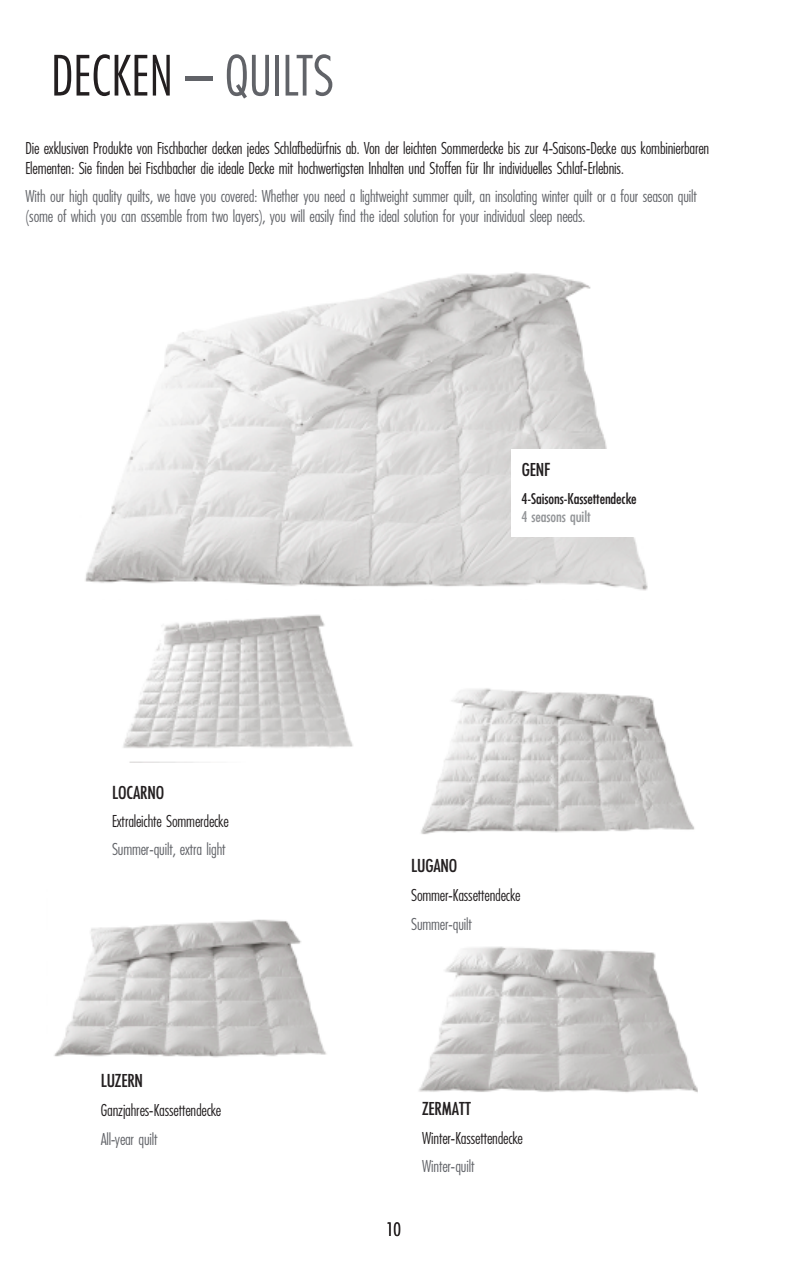
<style>
.page{position:relative;width:787px;height:1263px;background:#fff}
.page>*{position:absolute;margin:0;border:0;box-sizing:border-box;transform-origin:0 0}
.t1{font:300 condensed 54px "Futura";color:#616368}
.t2{font:500 condensed 18px "FU24";color:#231f20}
.t3{font:300 condensed 18px "Futura";color:#231f20}
.t4{font:300 condensed 16.5px/19.8px "FU24";color:#231f20}
.t5{font:300 condensed 16.5px/19.8px "FU24";color:#616368}
.t6{font:500 condensed 15px "FU24";color:#231f20}
.t7{font:500 condensed 15px "FU24";color:#939598}
.s1{color:#231f20}
</style>
<div class="page">
<img style="left:123px;top:614px;width:230px;height:148px">
<img style="left:421px;top:688px;width:274px;height:146px">
<img style="left:54px;top:919px;width:273px;height:139px">
<img style="left:419px;top:946px;width:278px;height:147px">
<img style="left:85px;top:272px;width:563px;height:319px">
<div style="left:512px;top:450px;width:160px;height:87px;background:#fff"></div>
<h1 class="t1" style="left:51px;top:44px;width:284px"><span class="s1">DECKEN</span> – QUILTS</h1>
<p class="t4" style="left:26px;top:138px;width:685px">Die exklusiven Produkte von Fischbacher decken jedes Schlafbedürfnis ab. Von der leichten Sommerdecke bis zur 4-Saisons-Decke aus kombinierbaren<br>Elementen: Sie finden bei Fischbacher die ideale Decke mit hochwertigsten Inhalten und Stoffen für Ihr individuelles Schlaf-Erlebnis.</p>
<p class="t5" style="left:26px;top:186px;width:672px">With our high quality quilts, we have you covered: Whether you need a lightweight summer quilt, an insolating winter quilt or a four season quilt (some of which you can assemble from two layers), you will easily find the ideal solution for your individual sleep needs.</p>
<p class="t2" style="left:112px;top:782px;width:53px">LOCARNO</p>
<p class="t4" style="left:112px;top:811px;width:118px">Extraleichte Sommerdecke</p>
<p class="t5" style="left:112px;top:839px;width:115px">Summer-quilt, extra light</p>
<p class="t2" style="left:101px;top:1070px;width:44px">LUZERN</p>
<p class="t4" style="left:101px;top:1101px;width:122px">Ganzjahres-Kassettendecke</p>
<p class="t5" style="left:101px;top:1129px;width:58px">All-year quilt</p>
<p class="t2" style="left:522px;top:459px;width:30px">GENF</p>
<p class="t6" style="left:522px;top:490px;width:116px">4-Saisons-Kassettendecke</p>
<p class="t7" style="left:522px;top:508px;width:70px">4 seasons quilt</p>
<p class="t2" style="left:411px;top:856px;width:48px">LUGANO</p>
<p class="t4" style="left:411px;top:886px;width:111px">Sommer-Kassettendecke</p>
<p class="t5" style="left:411px;top:914px;width:62px">Summer-quilt</p>
<p class="t3" style="left:386px;top:1219px;width:16px">10</p>
<p class="t2" style="left:422px;top:1098px;width:50px">ZERMATT</p>
<p class="t4" style="left:422px;top:1128px;width:102px">Winter-Kassettendecke</p>
<p class="t5" style="left:422px;top:1157px;width:54px">Winter-quilt</p>
</div>
